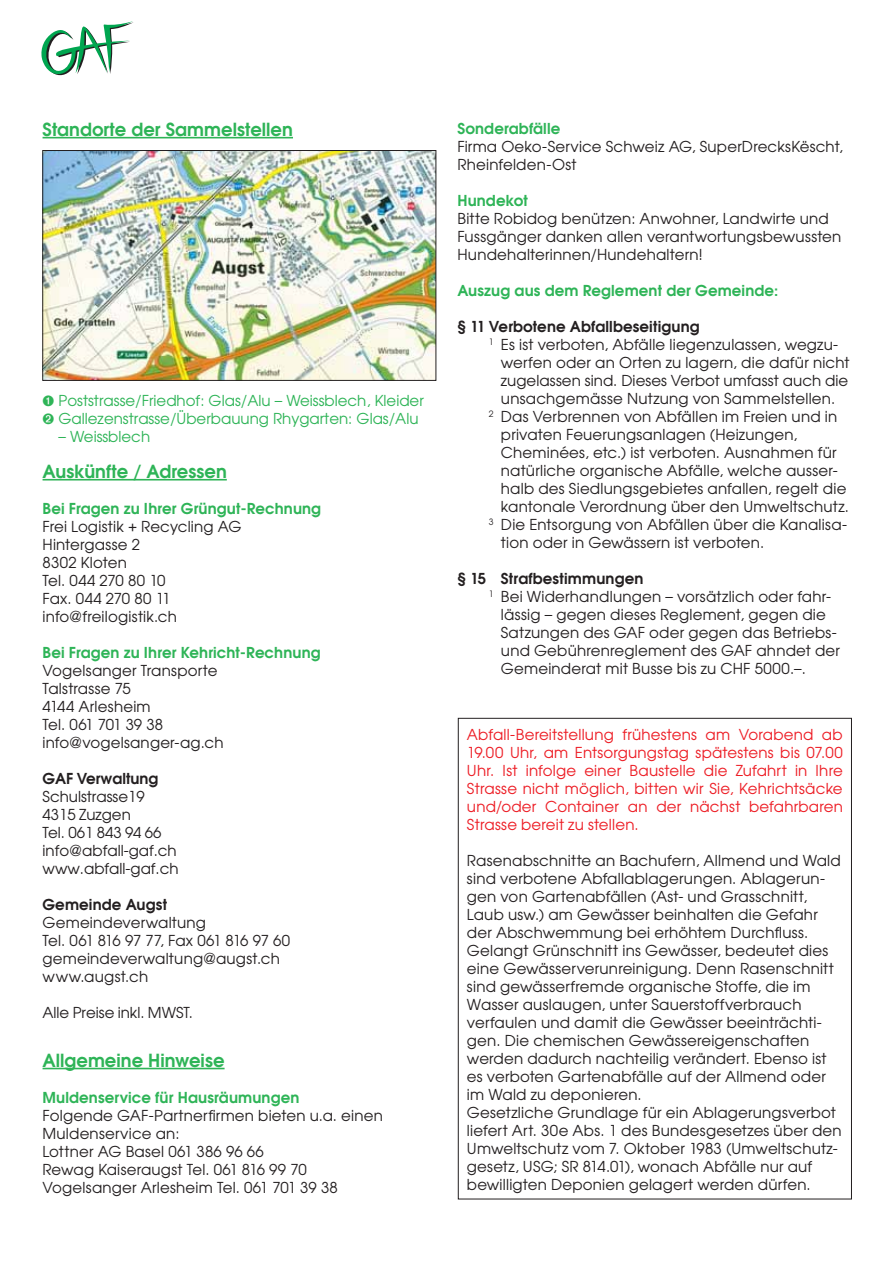
<style>
.page{position:relative;width:885px;height:1263px;background:#fff}
.page>*{position:absolute;margin:0;border:0;box-sizing:border-box;transform-origin:0 0}
.t1{font:600 18px "Avant Garde";color:#2eb457}
.t2{font:15px/18px "Avant Garde";letter-spacing:.015em;color:#231f20}
.t3{font:15px/18px "Avant Garde";letter-spacing:.015em;color:#ed1c24;text-align:justify}
.t4{font:600 15px "Avant Garde";letter-spacing:.01em;color:#2eb457}
.t5{font:15px/18px "Avant Garde";color:#2eb457}
.t6{font:600 15px "Avant Garde";letter-spacing:.005em;color:#231f20}
</style>
<div class="page">
<svg style="left:41px;top:21px;width:92px;height:55px"></svg>
<hr style="left:43px;top:137px;width:250px;height:1px;background:#2eb457">
<hr style="left:43px;top:479px;width:184px;height:1px;background:#2eb457">
<hr style="left:43px;top:1068px;width:181px;height:1px;background:#2eb457">
<img style="left:45px;top:152px;width:389px;height:227px">
<div style="left:43px;top:150px;width:393px;height:231px;border:1px solid #231f20"></div>
<p class="t1" style="left:43px;top:120px;width:252px">Standorte der Sammelstellen</p>
<p class="t5" style="left:58px;top:392px;width:367px">Poststrasse/Friedhof: Glas/Alu – Weissblech, Kleider<br>Gallezenstrasse/Überbauung Rhygarten: Glas/Alu</p>
<p class="t5" style="left:59px;top:428px;width:93px">– Weissblech</p>
<p class="t1" style="left:43px;top:462px;width:186px">Auskünfte / Adressen</p>
<p class="t4" style="left:43px;top:501px;width:280px">Bei Fragen zu Ihrer Grüngut-Rechnung</p>
<p class="t2" style="left:43px;top:518px;width:200px">Frei Logistik + Recycling AG<br>Hintergasse 2<br>8302 Kloten<br>Tel. 044 270 80 10<br>Fax. 044 270 80 11 info@freilogistik.ch</p>
<p class="t4" style="left:43px;top:645px;width:279px">Bei Fragen zu Ihrer Kehricht-Rechnung</p>
<p class="t2" style="left:43px;top:662px;width:183px">Vogelsanger Transporte<br>Talstrasse 75<br>4144 Arlesheim<br>Tel. 061 701 39 38 info@vogelsanger-ag.ch</p>
<p class="t6" style="left:43px;top:771px;width:117px">GAF Verwaltung</p>
<p class="t2" style="left:43px;top:788px;width:138px">Schulstrasse19<br>4315 Zuzgen<br>Tel. 061 843 94 66 info@abfall-gaf.ch www.abfall-gaf.ch</p>
<p class="t6" style="left:43px;top:897px;width:126px">Gemeinde Augst</p>
<p class="t2" style="left:43px;top:914px;width:249px">Gemeindeverwaltung<br>Tel. 061 816 97 77, Fax 061 816 97 60 gemeindeverwaltung@augst.ch www.augst.ch</p>
<p class="t2" style="left:43px;top:1004px;width:152px">Alle Preise inkl. MWST.</p>
<p class="t1" style="left:43px;top:1051px;width:183px">Allgemeine Hinweise</p>
<p class="t4" style="left:43px;top:1090px;width:258px">Muldenservice für Hausräumungen</p>
<p class="t2" style="left:43px;top:1107px;width:342px">Folgende GAF-Partnerfirmen bieten u.a. einen Muldenservice an:<br>Lottner AG Basel 061 386 96 66<br>Rewag Kaiseraugst Tel. 061 816 99 70<br>Vogelsanger Arlesheim Tel. 061 701 39 38</p>
<p class="t4" style="left:457px;top:121px;width:105px">Sonderabfälle</p>
<p class="t2" style="left:457px;top:138px;width:387px">Firma Oeko-Service Schweiz AG, SuperDrecksKëscht,<br>Rheinfelden-Ost</p>
<p class="t4" style="left:457px;top:193px;width:72px">Hundekot</p>
<p class="t2" style="left:457px;top:210px;width:385px">Bitte Robidog benützen: Anwohner, Landwirte und<br>Fussgänger danken allen verantwortungsbewussten<br>Hundehalterinnen/Hundehaltern!</p>
<p class="t4" style="left:457px;top:283px;width:322px">Auszug aus dem Reglement der Gemeinde:</p>
<p class="t6" style="left:457px;top:319px;width:244px">§ 11 Verbotene Abfallbeseitigung</p>
<p class="t2" style="left:489px;top:336px;width:351px"><sup>1</sup> Es ist verboten, Abfälle liegenzulassen, wegzu-</p>
<p class="t2" style="left:501px;top:354px;width:350px">werfen oder an Orten zu lagern, die dafür nicht</p>
<p class="t2" style="left:501px;top:372px;width:349px">zugelassen sind. Dieses Verbot umfasst auch die</p>
<p class="t2" style="left:501px;top:390px;width:336px">unsachgemässe Nutzung von Sammelstellen.</p>
<p class="t2" style="left:489px;top:408px;width:350px"><sup>2</sup> Das Verbrennen von Abfällen im Freien und in</p>
<p class="t2" style="left:501px;top:426px;width:298px">privaten Feuerungsanlagen (Heizungen,</p>
<p class="t2" style="left:501px;top:444px;width:337px">Cheminées, etc.) ist verboten. Ausnahmen für</p>
<p class="t2" style="left:501px;top:462px;width:338px">natürliche organische Abfälle, welche ausser-</p>
<p class="t2" style="left:501px;top:480px;width:347px">halb des Siedlungs gebietes anfallen, regelt die</p>
<p class="t2" style="left:501px;top:498px;width:349px">kantonale Verordnung über den Umweltschutz.</p>
<p class="t2" style="left:489px;top:516px;width:359px"><sup>3</sup> Die Entsorgung von Abfällen über die Kanalisa-</p>
<p class="t2" style="left:501px;top:534px;width:265px">tion oder in Gewässern ist verboten.</p>
<p class="t6" style="left:457px;top:571px;width:187px">§ 15 Strafbestimmungen</p>
<p class="t2" style="left:489px;top:588px;width:344px"><sup>1</sup> Bei Widerhandlungen – vorsätzlich oder fahr-</p>
<p class="t2" style="left:501px;top:606px;width:326px">lässig – gegen dieses Reglement, gegen die</p>
<p class="t2" style="left:501px;top:624px;width:337px">Satzungen des GAF oder gegen das Betriebs-</p>
<p class="t2" style="left:501px;top:642px;width:340px">und Gebührenreglement des GAF ahndet der</p>
<p class="t2" style="left:501px;top:660px;width:306px">Gemeinderat mit Busse bis zu CHF 5000.–.</p>
<p class="t3" style="left:467px;top:726px;width:377px">Abfall-Bereitstellung frühestens am Vorabend ab 19.00 Uhr, am Entsorgungstag spätestens bis 07.00<br>Uhr. Ist infolge einer Baustelle die Zufahrt in Ihre Strasse nicht möglich, bitten wir Sie, Kehrichtsäcke und/oder Container an der nächst befahrbaren Strasse bereit zu stellen.</p>
<p class="t2" style="left:467px;top:852px;width:376px">Rasenabschnitte an Bachufern, Allmend und Wald sind verbotene Abfallablagerungen. Ablagerun&shy;gen von Gartenabfällen (Ast- und Grasschnitt, Laub usw.) am Gewässer beinhalten die Gefahr der Abschwem mung bei erhöhtem Durchfluss.<br>Gelangt Grünschnitt ins Gewässer, bedeutet dies eine Gewässerverunreinigung. Denn Rasenschnitt sind gewässerfremde organische Stoffe, die im Wasser auslaugen, unter Sauerstoffverbrauch verfaulen und damit die Gewässer beeinträchti&shy;gen. Die chemischen Gewässereigenschaften werden dadurch nachteilig verändert. Ebenso ist es verboten Gartenabfälle auf der Allmend oder im Wald zu deponieren.<br>Gesetzliche Grundlage für ein Ablagerungsverbot liefert Art. 30e Abs. 1 des Bundesgesetzes über den Umweltschutz vom 7. Oktober 1983 (Umweltschutz&shy;gesetz, USG; SR 814.01), wonach Abfälle nur auf bewilligten Deponien gelagert werden dürfen.</p>
</div>
